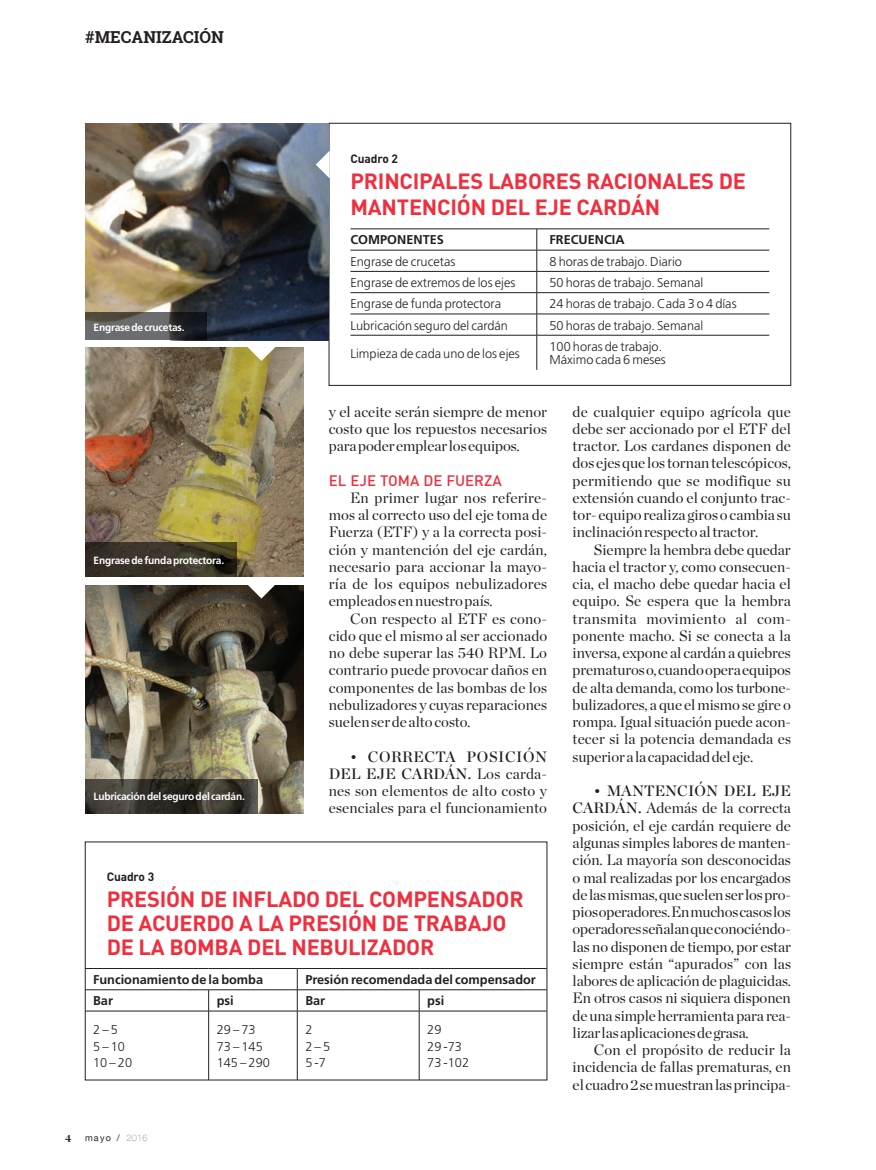
<style>
.page{position:relative;width:876px;height:1170px;background:#fff}
.page>*{position:absolute;margin:0;border:0;box-sizing:border-box;transform-origin:0 0}
.t1{font:700 21.75px/23.9px "DIN";letter-spacing:-.01em;color:#ee2f3e}
.t2{font:700 16.5px "Roboto Slab";color:#231f20}
.Texto_chronicle_nuev{font:15px/17.2px "Chronicle Display";color:#231f20;text-align:justify}
.Subtitulo_DIN{font:500 15px "DIN";color:#ee2f3e}
.cuadro_texto{font:300 12.75px "Frutiger";color:#231f20}
.cuadro_texto-2{font:700 12.75px "Frutiger";color:#231f20}
.t3{font:700 12px "DIN";letter-spacing:-.01em;color:#231f20}
.fotos{font:700 10.5px "Frutiger";letter-spacing:-.02em;color:#fff}
.t4{font:700 10.5px "Chronicle Display";color:#231f20}
.t5{font:9px "Helvetica Neue";color:#231f20}
.s1{font-family:"Chronicle Display Semi"}
.s2{font-weight:200}
</style>
<div class="page">
<div style="left:329px;top:123px;width:462px;height:262px;border:1px solid #231f20"></div>
<hr style="left:350px;top:228px;width:187px;height:1px;background:#231f20">
<hr style="left:537px;top:228px;width:232px;height:1px;background:#231f20">
<hr style="left:350px;top:250px;width:187px;height:1px;background:#231f20">
<hr style="left:537px;top:250px;width:232px;height:1px;background:#231f20">
<hr style="left:350px;top:271px;width:187px;height:1px;background:#231f20">
<hr style="left:537px;top:271px;width:232px;height:1px;background:#231f20">
<hr style="left:350px;top:292px;width:187px;height:1px;background:#231f20">
<hr style="left:537px;top:292px;width:232px;height:1px;background:#231f20">
<hr style="left:350px;top:314px;width:187px;height:1px;background:#231f20">
<hr style="left:537px;top:314px;width:232px;height:1px;background:#231f20">
<svg style="left:536px;top:229px;width:1px;height:106px"></svg>
<hr style="left:350px;top:335px;width:187px;height:1px;background:#231f20">
<hr style="left:537px;top:335px;width:232px;height:1px;background:#231f20">
<hr style="left:536px;top:335px;width:1px;height:35px;background:#231f20">
<img style="left:85px;top:123px;width:244px;height:217px">
<img style="left:85px;top:347px;width:218px;height:229px">
<img style="left:85px;top:585px;width:218px;height:228px">
<svg style="left:297px;top:969px;width:1px;height:41px"></svg>
<hr style="left:297px;top:1011px;width:1px;height:68px;background:#231f20">
<hr style="left:85px;top:968px;width:124px;height:1px;background:#231f20">
<hr style="left:209px;top:968px;width:88px;height:1px;background:#231f20">
<hr style="left:297px;top:968px;width:122px;height:1px;background:#231f20">
<hr style="left:419px;top:968px;width:128px;height:1px;background:#231f20">
<hr style="left:85px;top:989px;width:124px;height:1px;background:#231f20">
<hr style="left:297px;top:989px;width:122px;height:1px;background:#231f20">
<hr style="left:419px;top:989px;width:128px;height:1px;background:#231f20">
<hr style="left:85px;top:1010px;width:124px;height:1px;background:#231f20">
<hr style="left:209px;top:1010px;width:88px;height:1px;background:#231f20">
<hr style="left:297px;top:1010px;width:122px;height:1px;background:#231f20">
<hr style="left:419px;top:1010px;width:128px;height:1px;background:#231f20">
<hr style="left:209px;top:989px;width:88px;height:1px;background:#231f20">
<svg style="left:208px;top:989px;width:1px;height:21px"></svg>
<hr style="left:208px;top:1011px;width:1px;height:68px;background:#231f20">
<svg style="left:419px;top:989px;width:1px;height:21px"></svg>
<hr style="left:419px;top:1011px;width:1px;height:68px;background:#231f20">
<svg style="left:247px;top:347px;width:28px;height:14px"></svg>
<svg style="left:316px;top:151px;width:14px;height:27px"></svg>
<svg style="left:247px;top:585px;width:28px;height:13px"></svg>
<svg style="left:85px;top:313px;width:121px;height:27px;background:#505051"></svg>
<svg style="left:85px;top:542px;width:152px;height:34px;background:#383226"></svg>
<svg style="left:85px;top:778px;width:173px;height:35px;background:#3d3a32"></svg>
<p class="t2" style="left:85px;top:25px;width:140px">#MECANIZACIÓN</p>
<p class="fotos" style="left:94px;top:321px;width:93px">Engrase de crucetas.</p>
<p class="t3" style="left:350px;top:151px;width:49px">Cuadro 2</p>
<p class="t1" style="left:350px;top:167px;width:397px;line-height:26.1px">PRINCIPALES LABORES RACIONALES DE<br>MANTENCIÓN DEL EJE CARDÁN</p>
<p class="cuadro_texto-2" style="left:350px;top:232px;width:95px">COMPONENTES</p>
<p class="cuadro_texto-2" style="left:549px;top:232px;width:77px">FRECUENCIA</p>
<p class="cuadro_texto" style="left:350px;top:254px;width:106px">Engrase de crucetas</p>
<p class="cuadro_texto" style="left:549px;top:254px;width:134px">8 horas de trabajo. Diario</p>
<p class="cuadro_texto" style="left:350px;top:275px;width:166px">Engrase de extremos de los ejes</p>
<p class="cuadro_texto" style="left:549px;top:275px;width:155px">50 horas de trabajo. Semanal</p>
<p class="cuadro_texto" style="left:350px;top:297px;width:152px">Engrase de funda protectora</p>
<p class="cuadro_texto" style="left:549px;top:297px;width:189px">24 horas de trabajo. Cada 3 o 4 días</p>
<p class="cuadro_texto" style="left:350px;top:318px;width:159px">Lubricación seguro del cardán</p>
<p class="cuadro_texto" style="left:549px;top:318px;width:155px">50 horas de trabajo. Semanal</p>
<p class="cuadro_texto" style="left:350px;top:346px;width:171px">Limpieza de cada uno de los ejes</p>
<p class="cuadro_texto" style="left:549px;top:339px;width:114px">100 horas de trabajo.</p>
<p class="cuadro_texto" style="left:549px;top:352px;width:118px">Máximo cada 6 meses</p>
<p class="fotos" style="left:94px;top:553px;width:132px">Engrase de funda protectora.</p>
<p class="fotos" style="left:94px;top:790px;width:153px">Lubricación del seguro del cardán.</p>
<p class="Texto_chronicle_nuev" style="left:329px;top:401px;width:220px">y el aceite serán siempre de menor costo que los repuestos necesarios para poder emplear los equipos.</p>
<p class="Subtitulo_DIN" style="left:329px;top:470px;width:174px">EL EJE TOMA DE FUERZA</p>
<p class="Texto_chronicle_nuev" style="left:329px;top:488px;width:220px;text-indent:21px">En primer lugar nos referire&shy;mos al correcto uso del eje toma de Fuerza (ETF) y a la correcta posi&shy;ción y mantención del eje cardán, necesario para accionar la mayo&shy;ría de los equipos nebulizadores empleados en nuestro país.</p>
<p class="Texto_chronicle_nuev" style="left:329px;top:608px;width:220px;text-indent:21px">Con respecto al ETF es cono&shy;cido que el mismo al ser accionado no debe superar las 540 RPM. Lo contrario puede provocar daños en componentes de las bombas de los nebulizadores y cuyas reparaciones suelen ser de alto costo.</p>
<p class="Texto_chronicle_nuev" style="left:329px;top:746px;width:220px;text-indent:21px"><span class="s1">• CORRECTA POSICIÓN DEL EJE CARDÁN.</span> Los carda&shy;nes son elementos de alto costo y esenciales para el funcionamiento</p>
<p class="t3" style="left:107px;top:869px;width:49px">Cuadro 3</p>
<p class="t1" style="left:107px;top:886px;width:418px">PRESIÓN DE INFLADO DEL COMPENSADOR<br>DE ACUERDO A LA PRESIÓN DE TRABAJO<br>DE LA BOMBA DEL NEBULIZADOR</p>
<p class="cuadro_texto-2" style="left:93px;top:972px;width:172px">Funcionamiento de la bomba</p>
<p class="cuadro_texto-2" style="left:305px;top:972px;width:232px">Presión recomendada del compensador</p>
<p class="cuadro_texto-2" style="left:93px;top:993px;width:21px">Bar</p>
<p class="cuadro_texto-2" style="left:217px;top:993px;width:18px">psi</p>
<p class="cuadro_texto-2" style="left:305px;top:993px;width:21px">Bar</p>
<p class="cuadro_texto-2" style="left:427px;top:993px;width:18px">psi</p>
<p class="cuadro_texto" style="left:93px;top:1022px;width:26px">2 – 5</p>
<p class="cuadro_texto" style="left:93px;top:1038px;width:33px">5 – 10</p>
<p class="cuadro_texto" style="left:93px;top:1055px;width:40px">10 – 20</p>
<p class="cuadro_texto" style="left:217px;top:1022px;width:40px">29 – 73</p>
<p class="cuadro_texto" style="left:217px;top:1038px;width:48px">73 – 145</p>
<p class="cuadro_texto" style="left:217px;top:1055px;width:55px">145 – 290</p>
<p class="cuadro_texto" style="left:305px;top:1022px;width:9px">2</p>
<p class="cuadro_texto" style="left:305px;top:1038px;width:26px">2 – 5</p>
<p class="cuadro_texto" style="left:305px;top:1055px;width:22px">5 -7</p>
<p class="cuadro_texto" style="left:427px;top:1022px;width:16px">29</p>
<p class="cuadro_texto" style="left:427px;top:1038px;width:36px">29 -73</p>
<p class="cuadro_texto" style="left:427px;top:1055px;width:43px">73 -102</p>
<p class="t4" style="left:65px;top:1129px;width:8px">4</p>
<p class="t5" style="left:85px;top:1130px;width:64px">mayo / <span class="s2">2016</span></p>
<p class="Texto_chronicle_nuev" style="left:573px;top:401px;width:220px">de cualquier equipo agrícola que debe ser accionado por el ETF del tractor. Los cardanes disponen de dos ejes que los tornan telescópicos, permitiendo que se modifique su extensión cuando el conjunto trac&shy;tor- equipo realiza giros o cambia su inclinación respecto al tractor.</p>
<p class="Texto_chronicle_nuev" style="left:573px;top:539px;width:220px;text-indent:21px">Siempre la hembra debe quedar hacia el tractor y, como consecuen&shy;cia, el macho debe quedar hacia el equipo. Se espera que la hembra transmita movimiento al com&shy;ponente macho. Si se conecta a la inversa, expone al cardán a quiebres prematuros o, cuando opera equipos de alta demanda, como los turbone&shy;bulizadores, a que el mismo se gire o rompa. Igual situación puede acon&shy;tecer si la potencia demandada es superior a la capacidad del eje.</p>
<p class="Texto_chronicle_nuev" style="left:573px;top:781px;width:220px;text-indent:21px"><span class="s1">• MANTENCIÓN DEL EJE CARDÁN.</span> Además de la correcta posición, el eje cardán requiere de algunas simples labores de manten&shy;ción. La mayoría son desconocidas o mal realizadas por los encargados de las mismas, que suelen ser los pro&shy;pios operadores. En muchos casos los operadores señalan que conociéndo&shy;las no disponen de tiempo, por estar siempre están “apurados” con las labores de aplicación de plaguicidas.<br>En otros casos ni siquiera disponen de una simple herramienta para rea&shy;lizar las aplicaciones de grasa.</p>
<p class="Texto_chronicle_nuev" style="left:573px;top:1040px;width:220px;text-indent:21px">Con el propósito de reducir la incidencia de fallas prematuras, en el cuadro 2 se muestran las principa-</p>
</div>
